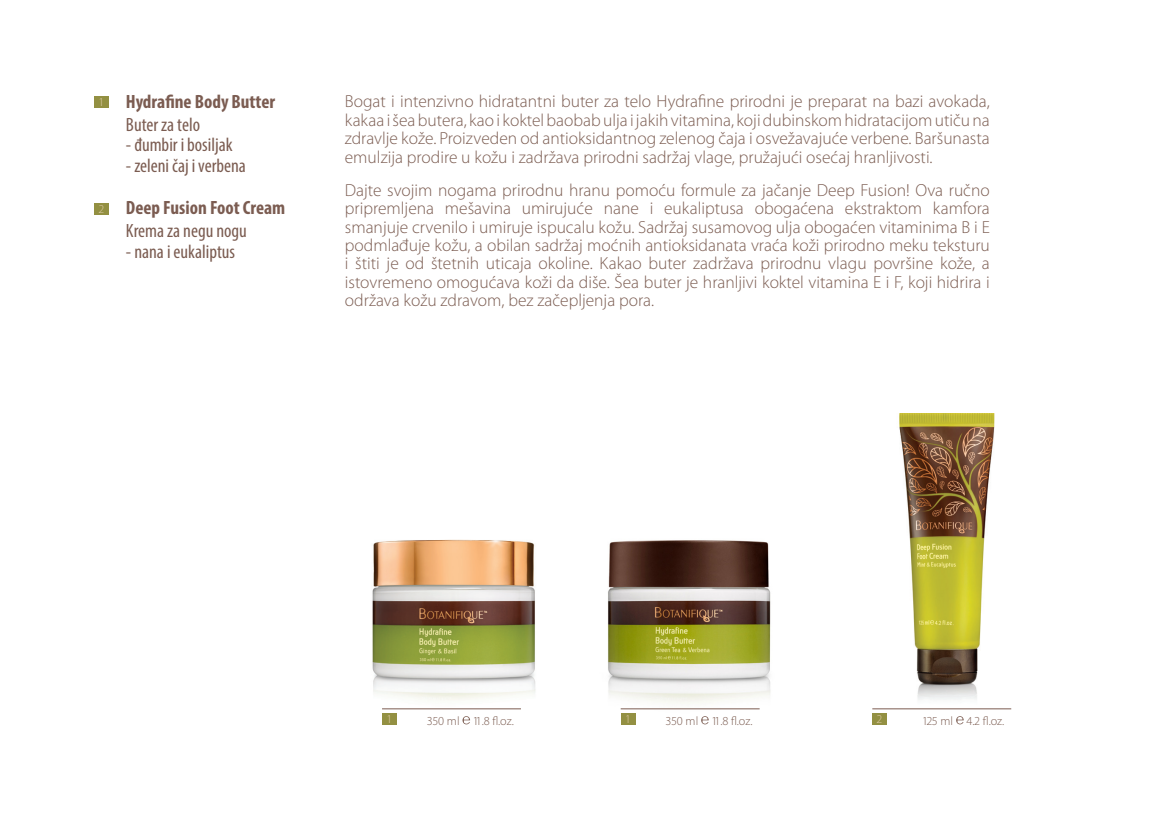
<style>
.page{position:relative;width:1166px;height:819px;background:#fff}
.page>*{position:absolute;margin:0;border:0;box-sizing:border-box;transform-origin:0 0}
.t1{font:700 condensed 19.25px/22.8px "Myriad Pro";color:#7b5c51}
.t2{font:condensed 19.25px "Myriad Pro";color:#7b5c51}
.t3{font:300 17.5px/18.4px "Myriad Pro";color:#7b5c51;text-align:justify}
.t4{font:300 12.25px "Myriad Pro";letter-spacing:-.02em;color:#7b5c51}
.t5{font:300 11.9px "Myriad Pro";color:#e2ceaa}
.s1{font-weight:400}
</style>
<div class="page">
<img style="left:608px;top:540px;width:163px;height:185px">
<img style="left:372px;top:539px;width:164px;height:186px">
<svg style="left:701px;top:716px;width:8px;height:8px"></svg>
<svg style="left:462px;top:716px;width:8px;height:8px"></svg>
<svg style="left:956px;top:716px;width:8px;height:8px"></svg>
<hr style="left:621px;top:708px;width:138px;height:1px;background:#7b5c51">
<hr style="left:382px;top:708px;width:139px;height:1px;background:#7b5c51">
<hr style="left:872px;top:708px;width:139px;height:1px;background:#7b5c51">
<div style="left:621px;top:713px;width:14px;height:11px;background:#939042"></div>
<div style="left:382px;top:713px;width:14px;height:11px;background:#939042"></div>
<div style="left:872px;top:713px;width:14px;height:11px;background:#939042"></div>
<div style="left:94px;top:96px;width:14px;height:12px;background:#939042"></div>
<div style="left:94px;top:203px;width:14px;height:12px;background:#939042"></div>
<img style="left:886px;top:413px;width:124px;height:302px">
<p class="t5" style="left:98px;top:95px;width:7px">1</p>
<p class="t5" style="left:98px;top:202px;width:7px">2</p>
<p class="t1" style="left:126px;top:90px;width:151px">Hydrafine Body Butter<br><span class="s1">Buter za telo</span></p>
<p class="t2" style="left:126px;top:133px;width:108px">- đumbir i bosiljak</p>
<p class="t2" style="left:126px;top:154px;width:121px">- zeleni čaj i verbena</p>
<p class="t1" style="left:126px;top:196px;width:161px">Deep Fusion Foot Cream<br><span class="s1">Krema za negu nogu</span></p>
<p class="t2" style="left:126px;top:240px;width:111px">- nana i eukaliptus</p>
<p class="t3" style="left:345px;top:92px;width:646px">Bogat i intenzivno hidratantni buter za telo Hydrafine prirodni je preparat na bazi avokada, kakaa i šea butera, kao i koktel baobab ulja i jakih vitamina, koji dubinskom hidratacijom utiču na zdravlje kože. Proizveden od antioksidantnog zelenog čaja i osvežavajuće verbene. Baršunasta emulzija prodire u kožu i zadržava prirodni sadržaj vlage, pružajući osećaj hranljivosti.</p>
<p class="t3" style="left:345px;top:181px;width:646px">Dajte svojim nogama prirodnu hranu pomoću formule za jačanje Deep Fusion! Ova ručno pripremljena mešavina umirujuće nane i eukaliptusa obogaćena ekstraktom kamfora smanjuje crvenilo i umiruje ispucalu kožu. Sadržaj susamovog ulja obogaćen vitaminima B i E podmlađuje kožu, a obilan sadržaj moćnih antioksidanata vraća koži prirodno meku teksturu i štiti je od štetnih uticaja okoline. Kakao buter zadržava prirodnu vlagu površine kože, a istovremeno omogućava koži da diše. Šea buter je hranljivi koktel vitamina E i F, koji hidrira i održava kožu zdravom, bez začepljenja pora.</p>
<p class="t5" style="left:386px;top:711px;width:7px">1</p>
<p class="t4" style="left:427px;top:713px;width:88px">350 ml 11.8 fl.oz.</p>
<p class="t5" style="left:625px;top:711px;width:7px">1</p>
<p class="t4" style="left:665px;top:713px;width:88px">350 ml 11.8 fl.oz.</p>
<p class="t5" style="left:876px;top:711px;width:7px">2</p>
<p class="t4" style="left:922px;top:713px;width:84px">125 ml 4.2 fl.oz.</p>
</div>
